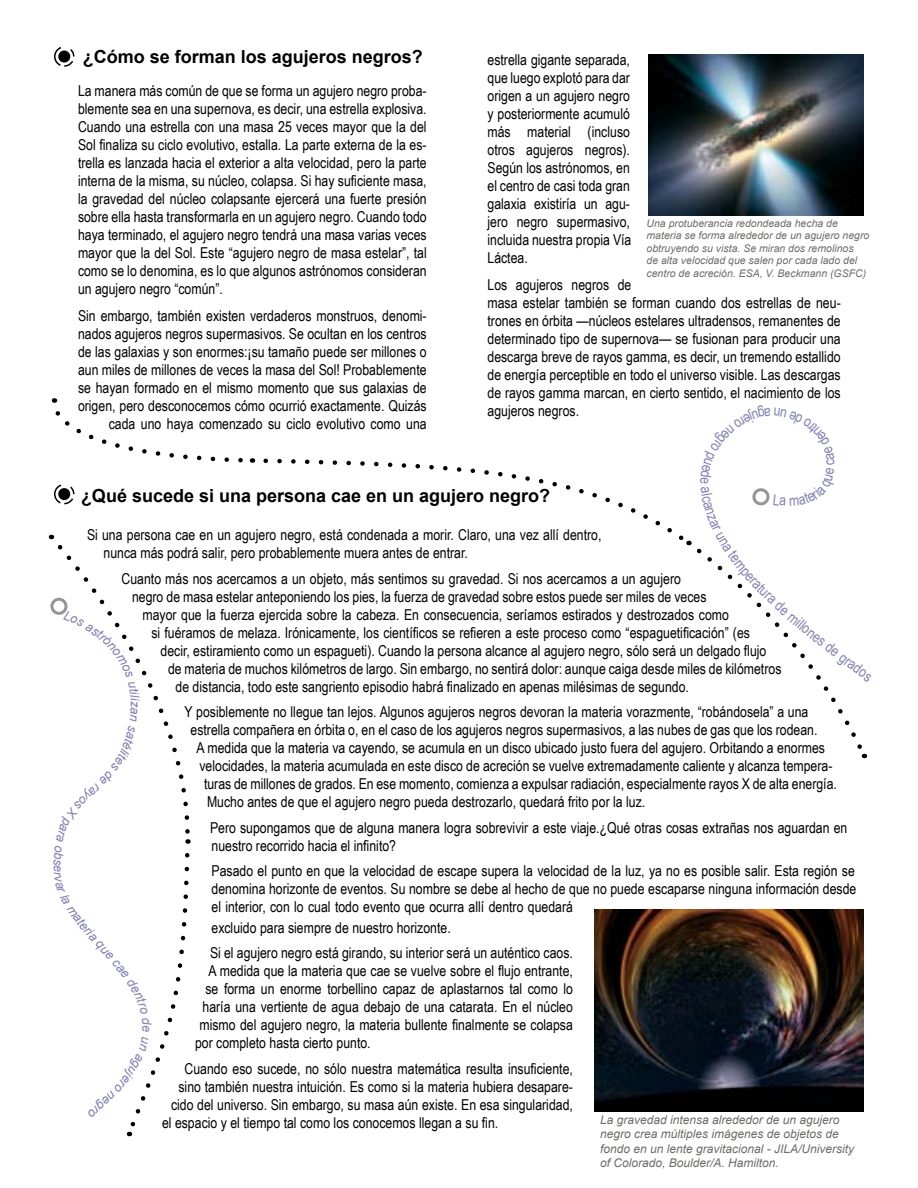
<style>
.page{position:relative;width:918px;height:1188px;background:#fff}
.page>*{position:absolute;margin:0;border:0;box-sizing:border-box;transform-origin:0 0}
.t1{font:700 18px "Arial";color:#000}
.t2{font:15px/18px "Arial Narrow";color:#000}
.t3{font:15px "Arial Narrow";color:#8283b7}
.t4{font:italic 12.75px "Arial";color:#8283b7}
.t5{font:italic 12px/14.4px "Arial";color:#6d6e6b}
.t6{font:italic 10.5px/12.6px "Arial";color:#6d6e6b}
</style>
<div class="page">
<svg style="left:54px;top:47px;width:21px;height:20px"></svg>
<svg style="left:54px;top:484px;width:21px;height:21px"></svg>
<img style="left:594px;top:909px;width:270px;height:202px">
<div style="left:50px;top:598px;width:17px;height:17px;border:3px solid #939598;border-radius:50%"></div>
<svg style="left:52px;top:398px;width:201px;height:65px"></svg>
<img style="left:648px;top:54px;width:216px;height:162px">
<svg style="left:263px;top:458px;width:604px;height:300px"></svg>
<svg style="left:51px;top:535px;width:140px;height:601px"></svg>
<p class="t1" style="left:83px;top:45px;width:342px">¿Cómo se forman los agujeros negros?</p>
<p class="t2" style="left:78px;top:82px;width:350px;text-align:justify">La manera más común de que se forma un agujero negro proba&shy;blemente sea en una supernova, es decir, una estrella explosiva.<br>Cuando una estrella con una masa 25 veces mayor que la del Sol finaliza su ciclo evolutivo, estalla. La parte externa de la es&shy;trella es lanzada hacia el exterior a alta velocidad, pero la parte interna de la misma, su núcleo, colapsa. Si hay suficiente masa, la gravedad del núcleo colapsante ejercerá una fuerte presión sobre ella hasta transformarla en un agujero negro. Cuando todo haya terminado, el agujero negro tendrá una masa varias veces mayor que la del Sol. Este “agujero negro de masa estelar”, tal como se lo denomina, es lo que algunos astrónomos consideran un agujero negro “común”.</p>
<p class="t2" style="left:78px;top:307px;width:350px;text-align:right">Sin embargo, también existen verdaderos monstruos, denomi&shy;nados agujeros negros supermasivos. Se ocultan en los centros de las galaxias y son enormes:¡su tamaño puede ser millones o aun miles de millones de veces la masa del Sol! Probablemente se hayan formado en el mismo momento que sus galaxias de origen, pero desconocemos cómo ocurrió exactamente. Quizás cada uno haya comenzado su ciclo evolutivo como una</p>
<p class="t2" style="left:488px;top:50px;width:145px;text-align:justify">estrella gigante separada, que luego explotó para dar origen a un agujero negro y posteriormente acumuló más material (incluso otros agujeros negros).<br>Según los astrónomos, en el centro de casi toda gran galaxia existiría un agu&shy;jero negro supermasivo, incluida nuestra propia Vía Láctea.</p>
<p class="t2" style="left:488px;top:275px;width:355px">Los agujeros negros de<br>masa estelar también se forman cuando dos estrellas de neu&shy;trones en órbita —núcleos estelares ultradensos, remanentes de determinado tipo de supernova— se fusionan para producir una descarga breve de rayos gamma, es decir, un tremendo estallido de energía perceptible en todo el universo visible. Las descargas de rayos gamma marcan, en cierto sentido, el nacimiento de los agujeros negros.</p>
<p class="t6" style="left:646px;top:217px;width:224px">Una protuberancia redondeada hecha de materia se forma alrededor de un agujero negro obtruyendo su vista. Se miran dos remolinos<br>de alta velocidad que salen por cada lado del centro de acreción. ESA, V. Beckmann (GSFC)</p>
<p class="t1" style="left:81px;top:484px;width:471px">¿Qué sucede si una persona cae en un agujero negro?</p>
<p class="t2" style="left:104px;top:525px;width:499px;text-indent:-16px">Si una persona cae en un agujero negro, está condenada a morir. Claro, una vez allí dentro, nunca más podrá salir, pero probablemente muera antes de entrar.</p>
<p class="t2" style="left:122px;top:569px;width:561px">Cuanto más nos acercamos a un objeto, más sentimos su gravedad. Si nos acercamos a un agujero</p>
<p class="t2" style="left:132px;top:587px;width:576px">negro de masa estelar anteponiendo los pies, la fuerza de gravedad sobre estos puede ser miles de veces</p>
<p class="t2" style="left:143px;top:605px;width:588px">mayor que la fuerza ejercida sobre la cabeza. En consecuencia, seríamos estirados y destrozados como</p>
<p class="t2" style="left:152px;top:623px;width:600px">si fuéramos de melaza. Irónicamente, los científicos se refieren a este proceso como “espaguetificación” (es</p>
<p class="t2" style="left:161px;top:641px;width:607px">decir, estiramiento como un espagueti). Cuando la persona alcance al agujero negro, sólo será un delgado flujo</p>
<p class="t2" style="left:168px;top:659px;width:615px">de materia de muchos kilómetros de largo. Sin embargo, no sentirá dolor: aunque caiga desde miles de kilómetros</p>
<p class="t2" style="left:176px;top:677px;width:515px">de distancia, todo este sangriento episodio habrá finalizado en apenas milésimas de segundo.</p>
<p class="t2" style="left:185px;top:702px;width:625px">Y posiblemente no llegue tan lejos. Algunos agujeros negros devoran la materia vorazmente, “robándosela” a una</p>
<p class="t2" style="left:191px;top:720px;width:629px">estrella compañera en órbita o, en el caso de los agujeros negros supermasivos, a las nubes de gas que los rodean.</p>
<p class="t2" style="left:197px;top:738px;width:630px">A medida que la materia va cayendo, se acumula en un disco ubicado justo fuera del agujero. Orbitando a enormes</p>
<p class="t2" style="left:200px;top:756px;width:634px">velocidades, la materia acumulada en este disco de acreción se vuelve extremadamente caliente y alcanza tempera-</p>
<p class="t2" style="left:204px;top:774px;width:634px">turas de millones de grados. En ese momento, comienza a expulsar radiación, especialmente rayos X de alta energía.</p>
<p class="t2" style="left:207px;top:792px;width:440px">Mucho antes de que el agujero negro pueda destrozarlo, quedará frito por la luz.</p>
<p class="t2" style="left:210px;top:818px;width:639px">Pero supongamos que de alguna manera logra sobrevivir a este viaje.¿Qué otras cosas extrañas nos aguardan en nuestro recorrido hacia el infinito?</p>
<p class="t2" style="left:212px;top:861px;width:646px;text-align:justify">Pasado el punto en que la velocidad de escape supera la velocidad de la luz, ya no es posible salir. Esta región se denomina horizonte de eventos. Su nombre se debe al hecho de que no puede escaparse ninguna información desde el interior, con lo cual todo evento que ocurra allí dentro quedará</p>
<p class="t2" style="left:210px;top:914px;width:364px;line-height:25.5px">excluido para siempre de nuestro horizonte.<br>Si el agujero negro está girando, su interior será un auténtico caos.</p>
<p class="t2" style="left:209px;top:961px;width:366px">A medida que la materia que cae se vuelve sobre el flujo entrante,</p>
<p class="t2" style="left:206px;top:979px;width:369px">se forma un enorme torbellino capaz de aplastarnos tal como lo</p>
<p class="t2" style="left:203px;top:997px;width:372px">haría una vertiente de agua debajo de una catarata. En el núcleo</p>
<p class="t2" style="left:200px;top:1015px;width:375px">mismo del agujero negro, la materia bullente finalmente se colapsa</p>
<p class="t2" style="left:195px;top:1033px;width:177px">por completo hasta cierto punto.</p>
<p class="t2" style="left:185px;top:1059px;width:390px">Cuando eso sucede, no sólo nuestra matemática resulta insuficiente,</p>
<p class="t2" style="left:179px;top:1077px;width:396px">sino también nuestra intuición. Es como si la materia hubiera desapare-</p>
<p class="t2" style="left:171px;top:1095px;width:403px">cido del universo. Sin embargo, su masa aún existe. En esa singularidad,</p>
<p class="t2" style="left:162px;top:1113px;width:338px">el espacio y el tiempo tal como los conocemos llegan a su fin.</p>
<p class="t3" style="left:839px;top:640px;width:49px;rotate:37deg">e grados</p>
<p class="t4" style="left:143px;top:701px;width:8px;rotate:90deg">z</p>
<p class="t4" style="left:97px;top:928px;width:33px;rotate:48deg">a que</p>
<p class="t5" style="left:600px;top:1113px;width:256px">La gravedad intensa alrededor de un agujero negro crea múltiples imágenes de objetos de fondo en un lente gravitacional - JILA/University of Colorado, Boulder/A. Hamilton.</p>
</div>
